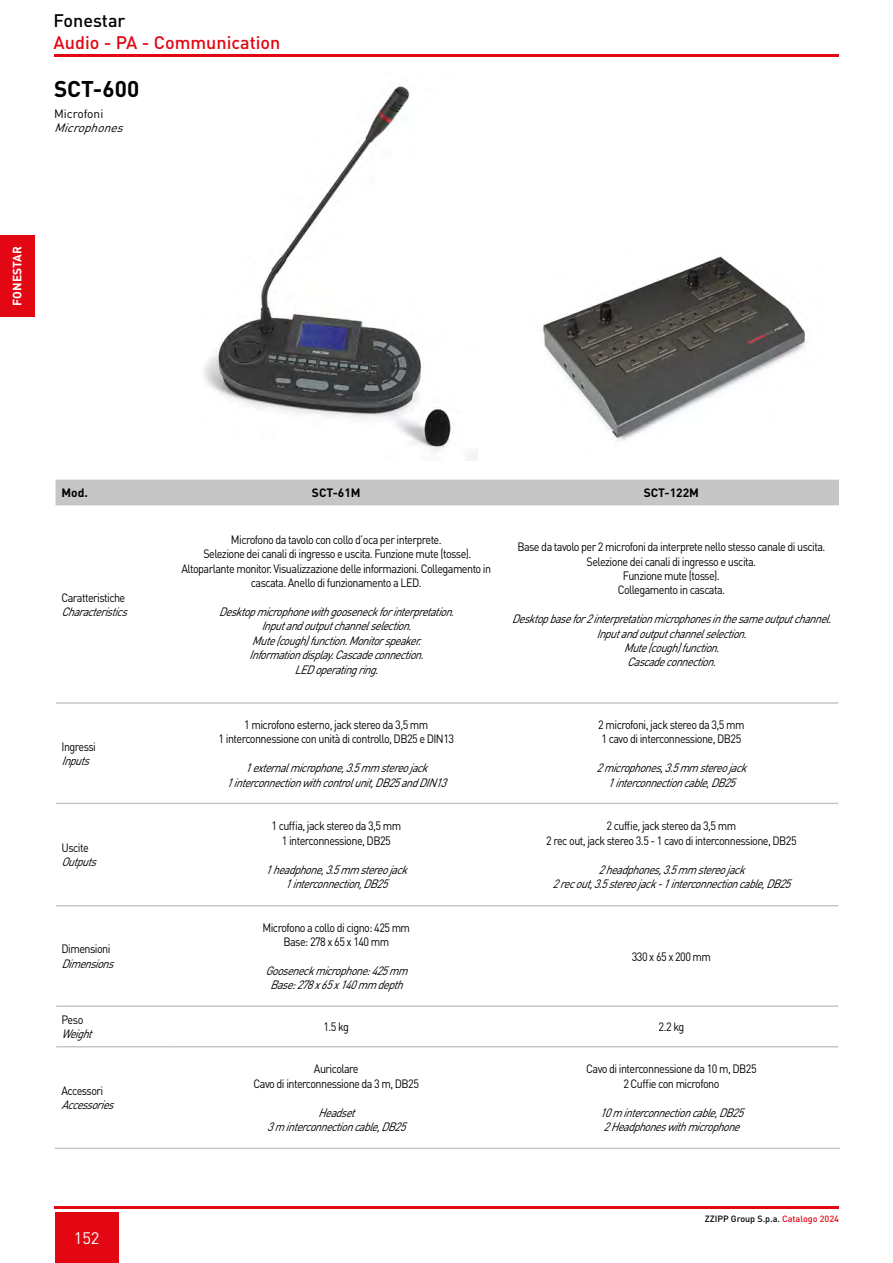
<style>
.page{position:relative;width:893px;height:1263px;background:#fff}
.page>*{position:absolute;margin:0;border:0;box-sizing:border-box;transform-origin:0 0}
.t1{font:700 22.5px "DIN Pro";color:#000}
.t2{font:500 18px "DIN Pro";color:#e30613}
.t3{font:500 18px "DIN Pro";color:#000}
.t4{font:16.5px "DIN Pro";color:#fff}
.t5{font:12px/14.4px "DIN Pro";letter-spacing:-.05em;color:#000;text-align:center;scale:.9 1}
.t6{font:italic 12px "DIN Pro";letter-spacing:-.05em;color:#000;scale:.9 1}
.t7{font:700 12px "DIN Pro";color:#000}
.t8{font:italic 12px "DIN Pro";letter-spacing:-.05em;color:#000}
.t9{font:12px "DIN Pro";color:#000}
.t10{font:700 12px "DIN Pro";color:#fff}
.t11{font:500 9px "DIN Pro";color:#000}
.s1{color:#e30613}
</style>
<div class="page">
<hr style="left:54px;top:54px;width:785px;height:2px;background:#e30613">
<hr style="left:54px;top:1207px;width:785px;height:2px;background:#e30613">
<div style="left:55px;top:1212px;width:64px;height:51px;background:#e30613"></div>
<div style="left:0;top:236px;width:34px;height:81px;background:#e30613"></div>
<div style="left:56px;top:480px;width:783px;height:25px;background:#c6c6c6"></div>
<hr style="left:56px;top:702px;width:113px;height:2px;background:#c6c6c6">
<hr style="left:169px;top:702px;width:335px;height:2px;background:#c6c6c6">
<hr style="left:504px;top:702px;width:334px;height:2px;background:#c6c6c6">
<hr style="left:56px;top:803px;width:113px;height:1px;background:#c6c6c6">
<hr style="left:169px;top:803px;width:335px;height:1px;background:#c6c6c6">
<hr style="left:504px;top:803px;width:334px;height:1px;background:#c6c6c6">
<hr style="left:56px;top:905px;width:113px;height:1px;background:#c6c6c6">
<hr style="left:169px;top:905px;width:335px;height:1px;background:#c6c6c6">
<hr style="left:504px;top:905px;width:334px;height:1px;background:#c6c6c6">
<hr style="left:56px;top:1005px;width:113px;height:2px;background:#c6c6c6">
<hr style="left:169px;top:1005px;width:335px;height:2px;background:#c6c6c6">
<hr style="left:504px;top:1005px;width:334px;height:2px;background:#c6c6c6">
<hr style="left:56px;top:1046px;width:113px;height:1px;background:#c6c6c6">
<hr style="left:169px;top:1046px;width:335px;height:1px;background:#c6c6c6">
<hr style="left:504px;top:1046px;width:334px;height:1px;background:#c6c6c6">
<hr style="left:55px;top:1147px;width:114px;height:2px;background:#c6c6c6">
<hr style="left:169px;top:1147px;width:335px;height:2px;background:#c6c6c6">
<hr style="left:504px;top:1147px;width:336px;height:2px;background:#c6c6c6">
<img style="left:204px;top:86px;width:273px;height:374px">
<img style="left:543px;top:256px;width:265px;height:185px">
<h2 class="t3" style="left:54px;top:8px;width:73px">Fonestar</h2>
<h2 class="t2" style="left:54px;top:30px;width:228px">Audio - PA - Communication</h2>
<p class="t1" style="left:54px;top:70px;width:87px">SCT-600</p>
<p class="t9" style="left:54px;top:105px;width:51px">Microfoni</p>
<p class="t8" style="left:54px;top:120px;width:75px">Microphones</p>
<p class="t10" style="left:7px;top:306px;width:60px;rotate:-90deg">FONESTAR</p>
<p class="t7" style="left:62px;top:483px;width:28px">Mod.</p>
<p class="t7" style="left:312px;top:483px;width:50px">SCT-61M</p>
<p class="t7" style="left:644px;top:483px;width:57px">SCT-122M</p>
<p class="t5" style="left:62px;top:589px;width:72px">Caratteristiche</p>
<p class="t6" style="left:62px;top:603px;width:80px">Characteristics</p>
<p class="t5" style="left:62px;top:738px;width:40px">Ingressi</p>
<p class="t6" style="left:62px;top:752px;width:38px">Inputs</p>
<p class="t5" style="left:62px;top:840px;width:32px">Uscite</p>
<p class="t6" style="left:62px;top:854px;width:46px">Outputs</p>
<p class="t5" style="left:62px;top:941px;width:56px">Dimensioni</p>
<p class="t6" style="left:62px;top:955px;width:65px">Dimensions</p>
<p class="t5" style="left:62px;top:1012px;width:26px">Peso</p>
<p class="t6" style="left:62px;top:1026px;width:41px">Weight</p>
<p class="t5" style="left:61px;top:1083px;width:48px">Accessori</p>
<p class="t6" style="left:62px;top:1097px;width:65px">Accessories</p>
<h3 class="t4" style="left:74px;top:1226px;width:27px">152</h3>
<p class="t5" style="left:231px;top:532px;width:236px">Microfono da tavolo con collo d’oca per interprete.</p>
<p class="t5" style="left:203px;top:546px;width:299px">Selezione dei canali di ingresso e uscita. Funzione mute (tosse).</p>
<p class="t5" style="left:181px;top:561px;width:346px">Altoparlante monitor. Visualizzazione delle informazioni. Collegamento in cascata. Anello di funzionamento a LED.</p>
<p class="t6" style="left:219px;top:603px;width:269px">Desktopmicrophonewithgooseneckforinterpretation.</p>
<p class="t6" style="left:261px;top:618px;width:174px">Inputandoutputchannelselection.</p>
<p class="t6" style="left:252px;top:632px;width:195px">Mute(cough)function.Monitorspeaker.</p>
<p class="t6" style="left:249px;top:647px;width:201px">Informationdisplay.Cascadeconnection.</p>
<p class="t6" style="left:295px;top:661px;width:100px">LEDoperatingring.</p>
<p class="t5" style="left:244px;top:717px;width:206px">1 microfono esterno, jack stereo da 3,5 mm</p>
<p class="t5" style="left:219px;top:731px;width:263px">1 interconnessione con unità di controllo, DB25 e DIN13</p>
<p class="t6" style="left:245px;top:760px;width:210px">1externalmicrophone,3.5mmstereojack</p>
<p class="t6" style="left:226px;top:774px;width:252px">1interconnectionwithcontrolunit,DB25andDIN13</p>
<p class="t5" style="left:271px;top:818px;width:146px">1 cuffia, jack stereo da 3,5 mm</p>
<p class="t5" style="left:282px;top:833px;width:123px">1 interconnessione, DB25</p>
<p class="t6" style="left:266px;top:861px;width:165px">1headphone,3.5mmstereojack</p>
<p class="t6" style="left:285px;top:875px;width:121px">1interconnection,DB25</p>
<p class="t5" style="left:262px;top:920px;width:166px">Microfono a collo di cigno: 425 mm</p>
<p class="t5" style="left:283px;top:934px;width:119px">Base: 278 x 65 x 140 mm</p>
<p class="t6" style="left:265px;top:962px;width:165px">Gooseneckmicrophone:425mm</p>
<p class="t6" style="left:270px;top:977px;width:155px">Base:278x65x140mmdepth</p>
<p class="t5" style="left:517px;top:539px;width:344px">Base da tavolo per 2 microfoni da interprete nello stesso canale di uscita.</p>
<p class="t5" style="left:587px;top:553px;width:190px">Selezione dei canali di ingresso e uscita.</p>
<p class="t5" style="left:623px;top:568px;width:109px">Funzione mute (tosse).</p>
<p class="t5" style="left:618px;top:582px;width:121px">Collegamento in cascata.</p>
<p class="t6" style="left:512px;top:611px;width:362px">Desktopbasefor2interpretationmicrophonesinthesameoutputchannel.</p>
<p class="t6" style="left:596px;top:625px;width:174px">Inputandoutputchannelselection.</p>
<p class="t6" style="left:624px;top:639px;width:114px">Mute(cough)function.</p>
<p class="t6" style="left:627px;top:654px;width:106px">Cascadeconnection.</p>
<p class="t5" style="left:598px;top:717px;width:164px">2 microfoni, jack stereo da 3,5 mm</p>
<p class="t5" style="left:601px;top:731px;width:157px">1 cavo di interconnessione, DB25</p>
<p class="t6" style="left:597px;top:760px;width:174px">2microphones,3.5mmstereojack</p>
<p class="t6" style="left:608px;top:774px;width:149px">1interconnectioncable,DB25</p>
<p class="t5" style="left:606px;top:818px;width:146px">2 cuffie, jack stereo da 3,5 mm</p>
<p class="t5" style="left:546px;top:833px;width:280px">2 rec out, jack stereo 3.5 - 1 cavo di interconnessione, DB25</p>
<p class="t6" style="left:598px;top:861px;width:170px">2headphones,3.5mmstereojack</p>
<p class="t6" style="left:553px;top:875px;width:272px">2recout,3.5stereojack-1interconnectioncable,DB25</p>
<p class="t5" style="left:632px;top:948px;width:90px">330 x 65 x 200 mm</p>
<p class="t5" style="left:323px;top:1019px;width:30px">1.5 kg</p>
<p class="t5" style="left:659px;top:1019px;width:30px">2.2 kg</p>
<p class="t5" style="left:314px;top:1061px;width:51px">Auricolare</p>
<p class="t5" style="left:254px;top:1076px;width:185px">Cavo di interconnessione da 3 m, DB25</p>
<p class="t6" style="left:318px;top:1104px;width:48px">Headset</p>
<p class="t6" style="left:267px;top:1118px;width:161px">3minterconnectioncable,DB25</p>
<p class="t5" style="left:586px;top:1061px;width:191px">Cavo di interconnessione da 10 m, DB25</p>
<p class="t5" style="left:623px;top:1076px;width:108px">2 Cuffie con microfono</p>
<p class="t6" style="left:600px;top:1104px;width:167px">10minterconnectioncable,DB25</p>
<p class="t6" style="left:603px;top:1118px;width:159px">2Headphoneswithmicrophone</p>
<p class="t11" style="left:705px;top:1213px;width:136px">ZZIPP Group S.p.a. <span class="s1">Catalogo 2024</span></p>
</div>
